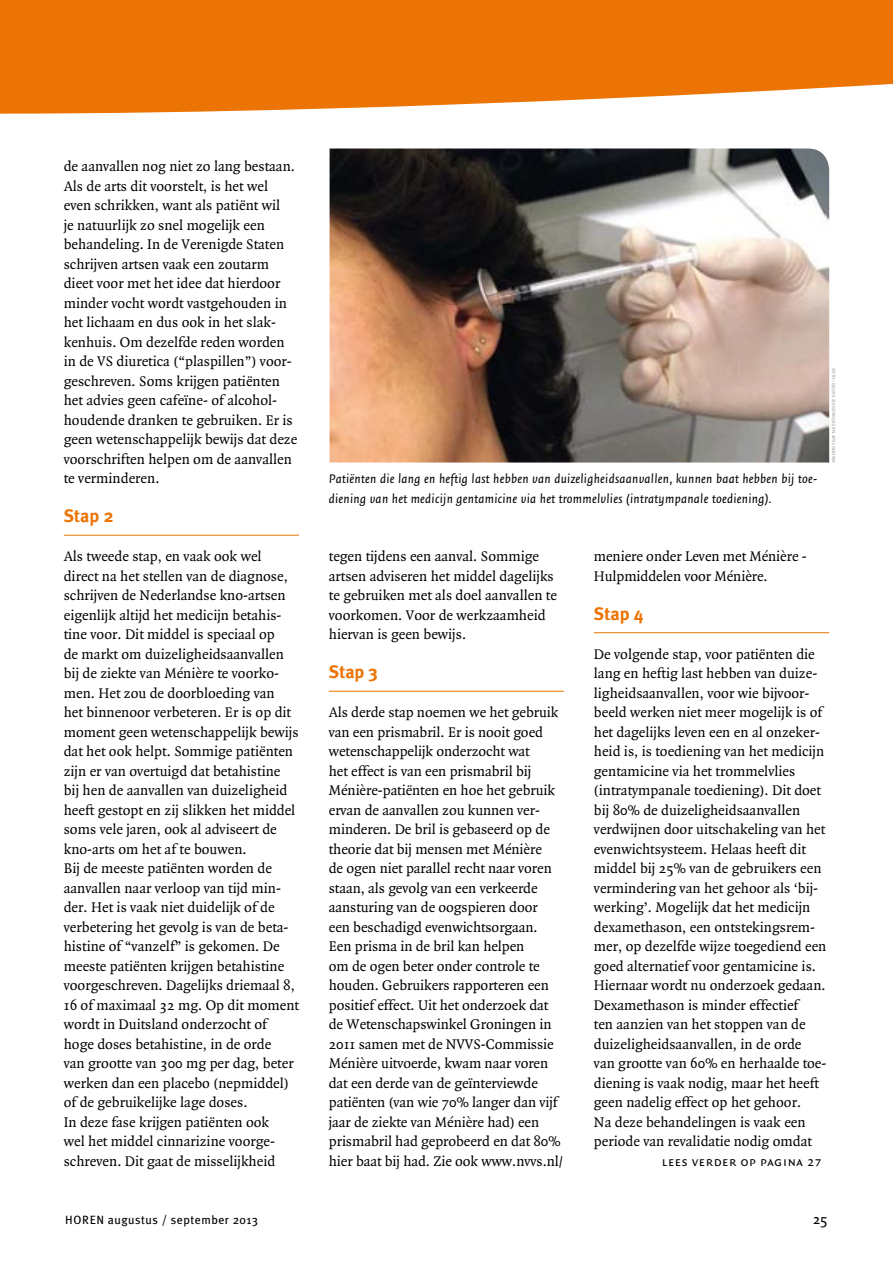
<style>
.page{position:relative;width:893px;height:1263px;background:#fff}
.page>*{position:absolute;margin:0;border:0;box-sizing:border-box;transform-origin:0 0}
.t1{font:700 18px "Meta Plus";color:#ec7405}
.t2{font:15px/19.5px "Quadraat";color:#000}
.t3{font:15px "Quadraat Sans";color:#000}
.t4{font:italic 13.5px/19.5px "Quadraat Sans";letter-spacing:.02em;color:#000}
.t5{font:13.5px "Quadraat Sans Small Caps";letter-spacing:.05em;color:#000}
.t6{font:12px "Meta Plus";letter-spacing:.04em;color:#000}
.t7{font:6px "Quadraat Sans Small Caps";color:#9c9e9f}
</style>
<div class="page">
<svg style="left:0;top:0;width:893px;height:114px;fill:#ec7405"></svg>
<hr style="left:64px;top:535px;width:235px;height:1px;background:#ec7405">
<hr style="left:329px;top:691px;width:235px;height:1px;background:#ec7405">
<hr style="left:594px;top:632px;width:235px;height:1px;background:#ec7405">
<img style="left:330px;top:148px;width:499px;height:314px">
<p class="t2" style="left:64px;top:157px;width:235px">de aanvallen nog niet zo lang bestaan.<br>Als de arts dit voorstelt, is het wel even schrikken, want als patiënt wil<br>je natuurlijk zo snel mogelijk een behandeling. In de Verenigde Staten schrijven artsen vaak een zoutarm dieet voor met het idee dat hierdoor minder vocht wordt vastgehouden in het lichaam en dus ook in het slak&shy;kenhuis. Om dezelfde reden worden in de VS diuretica (“plaspillen”) voor&shy;geschreven. Soms krijgen patiënten het advies geen cafeïne- of alcohol&shy;houdende dranken te gebruiken. Er is geen wetenschappelijk bewijs dat deze voorschriften helpen om de aanvallen te verminderen.</p>
<p class="t1" style="left:64px;top:505px;width:51px">Stap 2</p>
<p class="t2" style="left:64px;top:547px;width:237px">Als tweede stap, en vaak ook wel direct na het stellen van de diagnose, schrijven de Nederlandse kno-artsen eigenlijk altijd het medicijn betahis&shy;tine voor. Dit middel is speciaal op<br>de markt om duizeligheidsaanvallen bij de ziekte van Ménière te voorko&shy;men. Het zou de doorbloeding van<br>het binnenoor verbeteren. Er is op dit moment geen wetenschappelijk bewijs dat het ook helpt. Sommige patiënten zijn er van overtuigd dat betahistine bij hen de aanvallen van duizeligheid heeft gestopt en zij slikken het middel soms vele jaren, ook al adviseert de kno-arts om het af te bouwen.<br>Bij de meeste patiënten worden de aanvallen naar verloop van tijd min&shy;der. Het is vaak niet duidelijk of de verbetering het gevolg is van de beta&shy;histine of “vanzelf” is gekomen. De meeste patiënten krijgen betahistine voorgeschreven. Dagelijks driemaal 8, 16 of maximaal 32 mg. Op dit moment wordt in Duitsland onderzocht of hoge doses betahistine, in de orde<br>van grootte van 300 mg per dag, beter werken dan een placebo (nepmiddel) of de gebruikelijke lage doses.<br>In deze fase krijgen patiënten ook<br>wel het middel cinnarizine voorge&shy;schreven. Dit gaat de misselijkheid</p>
<p class="t2" style="left:329px;top:547px;width:230px">tegen tijdens een aanval. Sommige artsen adviseren het middel dagelijks te gebruiken met als doel aanvallen te voorkomen. Voor de werkzaamheid hiervan is geen bewijs.</p>
<p class="t7" style="left:837px;top:368px;width:96px;rotate:90deg">foto: gelre ziekenhuizen apeldoorn</p>
<p class="t4" style="left:329px;top:469px;width:490px">Patiënten die lang en heftig last hebben van duizeligheidsaanvallen, kunnen baat hebben bij toe&shy;diening van het medicijn gentamicine via het trommelvlies (intratympanale toediening).</p>
<p class="t2" style="left:594px;top:547px;width:214px">meniere onder Leven met Ménière -<br>Hulpmiddelen voor Ménière.</p>
<p class="t1" style="left:594px;top:603px;width:51px">Stap 4</p>
<p class="t2" style="left:594px;top:644px;width:234px">De volgende stap, voor patiënten die lang en heftig last hebben van duize&shy;ligheidsaanvallen, voor wie bijvoor&shy;beeld werken niet meer mogelijk is of het dagelijks leven een en al onzeker&shy;heid is, is toediening van het medicijn gentamicine via het trommelvlies (intratympanale toediening). Dit doet bij 80% de duizeligheidsaanvallen verdwijnen door uitschakeling van het evenwichtsysteem. Helaas heeft dit middel bij 25% van de gebruikers een vermindering van het gehoor als ‘bij&shy;werking’. Mogelijk dat het medicijn dexamethason, een ontstekingsrem&shy;mer, op dezelfde wijze toegediend een goed alternatief voor gentamicine is.<br>Hiernaar wordt nu onderzoek gedaan.<br>Dexamethason is minder effectief<br>ten aanzien van het stoppen van de duizeligheidsaanvallen, in de orde<br>van grootte van 60% en herhaalde toe&shy;diening is vaak nodig, maar het heeft geen nadelig effect op het gehoor.<br>Na deze behandelingen is vaak een periode van revalidatie nodig omdat</p>
<p class="t1" style="left:329px;top:661px;width:51px">Stap 3</p>
<p class="t2" style="left:329px;top:703px;width:236px">Als derde stap noemen we het gebruik van een prismabril. Er is nooit goed wetenschappelijk onderzocht wat<br>het effect is van een prismabril bij Ménière-patiënten en hoe het gebruik ervan de aanvallen zou kunnen ver&shy;minderen. De bril is gebaseerd op de theorie dat bij mensen met Ménière<br>de ogen niet parallel recht naar voren staan, als gevolg van een verkeerde aansturing van de oogspieren door<br>een beschadigd evenwichtsorgaan.<br>Een prisma in de bril kan helpen<br>om de ogen beter onder controle te houden. Gebruikers rapporteren een positief effect. Uit het onderzoek dat de Wetenschapswinkel Groningen in 2011 samen met de NVVS-Commissie Ménière uitvoerde, kwam naar voren dat een derde van de geïnterviewde patiënten (van wie 70% langer dan vijf jaar de ziekte van Ménière had) een prismabril had geprobeerd en dat 80% hier baat bij had. Zie ook www.nvvs.nl/</p>
<p class="t5" style="left:662px;top:1154px;width:161px">lees verder op pagina 27</p>
<p class="t6" style="left:65px;top:1213px;width:194px">HOREN augustus / september 2013</p>
<p class="t3" style="left:813px;top:1211px;width:16px">25</p>
</div>
